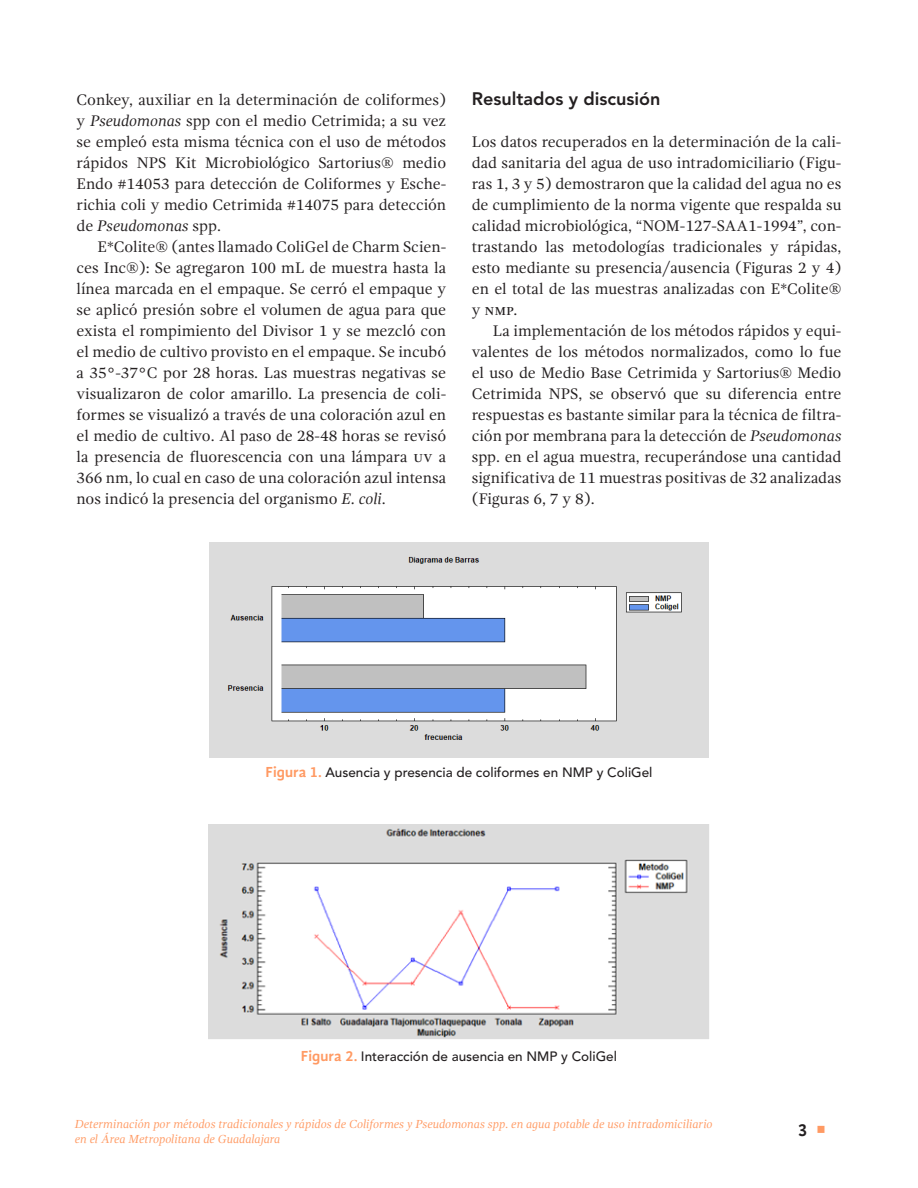
<style>
.page{position:relative;width:918px;height:1188px;background:#fff}
.page>*{position:absolute;margin:0;border:0;box-sizing:border-box;transform-origin:0 0}
.Titular_1{font:800 18px "Avenir LT Std";color:#231f20}
.t1{font:700 18px "Gandhi Sans";color:#231f20}
.Básico_textos_-_sang{font:15.75px/21px "Gandhi Serif";color:#231f20;text-align:justify}
.Básico_textos{font:15.75px/21px "Gandhi Serif";color:#231f20;text-align:justify}
.Títulos_tablas{font:500 13.5px "Avenir LT Std";color:#231f20}
.Pie_de_página_-_der{font:italic 12px/14.4px "Gandhi Serif";color:#ff9a63}
.s1{font-style:italic}
.s2{font-family:"Gandhi Sans";font-weight:700;font-size:15px;color:#ff9a63}
.s3{color:#ff9a63}
</style>
<div class="page">
<img style="left:209px;top:542px;width:500px;height:215px">
<img style="left:208px;top:824px;width:501px;height:215px">
<p class="Básico_textos_-_sang" style="left:77px;top:89px;width:371px">Conkey, auxiliar en la determinación de coliformes) y <span class="s1">Pseudomonas</span> spp con el medio Cetrimida; a su vez se empleó esta misma técnica con el uso de métodos rápidos NPS Kit Microbiológico Sartorius® medio Endo #14053 para detección de Coliformes y Esche&shy;richia coli y medio Cetrimida #14075 para detección de <span class="s1">Pseudomonas</span> spp.</p>
<p class="Básico_textos_-_sang" style="left:77px;top:236px;width:371px;text-indent:21px">E*Colite® (antes llamado ColiGel de Charm Scien&shy;ces Inc®): Se agregaron 100 mL de muestra hasta la línea marcada en el empaque. Se cerró el empaque y se aplicó presión sobre el volumen de agua para que exista el rompimiento del Divisor 1 y se mezcló con el medio de cultivo provisto en el empaque. Se incubó a 35°-37°C por 28 horas. Las muestras negativas se visualizaron de color amarillo. La presencia de coli&shy;formes se visualizó a través de una coloración azul en el medio de cultivo. Al paso de 28-48 horas se revisó la presencia de fluorescencia con una lámpara UV a 366 nm, lo cual en caso de una coloración azul intensa nos indicó la presencia del organismo <span class="s1">E. coli</span>.</p>
<p class="Titular_1" style="left:472px;top:88px;width:190px">Resultados y discusión</p>
<p class="Básico_textos" style="left:472px;top:131px;width:371px">Los datos recuperados en la determinación de la cali&shy;dad sanitaria del agua de uso intradomiciliario (Figu&shy;ras 1, 3 y 5) demostraron que la calidad del agua no es de cumplimiento de la norma vigente que respalda su calidad microbiológica, “NOM-127-SAA1-1994”, con&shy;trastando las metodologías tradicionales y rápidas, esto mediante su presencia/ausencia (Figuras 2 y 4) en el total de las muestras analizadas con E*Colite® y NMP.</p>
<p class="Básico_textos_-_sang" style="left:472px;top:320px;width:371px;text-indent:21px">La implementación de los métodos rápidos y equi&shy;valentes de los métodos normalizados, como lo fue el uso de Medio Base Cetrimida y Sartorius® Medio Cetrimida NPS, se observó que su diferencia entre respuestas es bastante similar para la técnica de filtra&shy;ción por membrana para la detección de <span class="s1">Pseudomonas </span>spp. en el agua muestra, recuperándose una cantidad significativa de 11 muestras positivas de 32 analizadas (Figuras 6, 7 y 8).</p>
<p class="Títulos_tablas" style="left:265px;top:764px;width:389px"><span class="s2">Figura 1.</span> Ausencia y presencia de coliformes en NMP y ColiGel</p>
<p class="Títulos_tablas" style="left:301px;top:1049px;width:318px"><span class="s2">Figura 2.</span> Interacción de ausencia en NMP y ColiGel</p>
<p class="Pie_de_página_-_der" style="left:75px;top:1117px;width:639px">Determinación por métodos tradicionales y rápidos de Coliformes y Pseudomonas spp. en agua potable de uso intradomiciliario en el Área Metropolitana de Guadalajara</p>
<p class="t1" style="left:798px;top:1120px;width:30px">3 <span class="s3">○</span></p>
</div>
